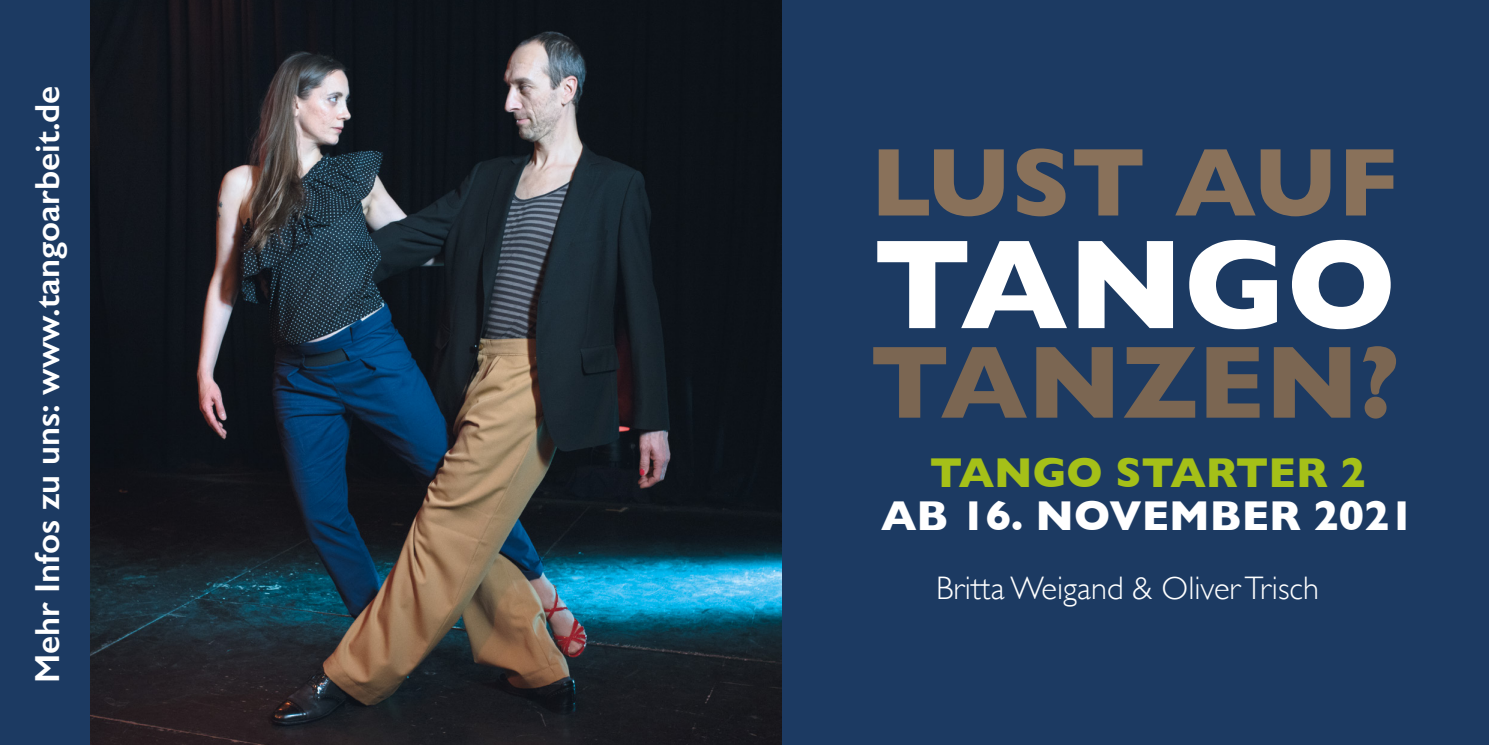
<style>
.page{position:relative;width:1489px;height:745px;background:#fff}
.page>*{position:absolute;margin:0;border:0;box-sizing:border-box;transform-origin:0 0}
.t1{font:700 128.5px "Gill Sans";color:#fff}
.t2{font:700 104px "Gill Sans";color:#7b6652}
.t3{font:700 97.5px "Gill Sans";color:#89715a}
.t4{font:700 42.5px "Gill Sans";color:#fff}
.t5{font:700 42.5px "Gill Sans";color:#a5c018}
.t6{font:600 35px "Gill Sans";color:#fff}
.t7{font:300 32.5px "Gill Sans";color:#fff}
</style>
<div class="page">
<div style="left:0;top:0;width:1488px;height:744px;background:#1c3a62"></div>
<img style="left:90px;top:0;width:691px;height:744px">
<p class="t6" style="left:26px;top:683px;width:599px;rotate:-90deg">Mehr Infos zu uns: www.tangoarbeit.de</p>
<h3 class="t3" style="left:870px;top:105px;width:529px">LUST AUF</h3>
<h1 class="t1" style="left:872px;top:182px;width:524px">TANGO</h1>
<h2 class="t2" style="left:869px;top:300px;width:531px">TANZEN?</h2>
<p class="t5" style="left:929px;top:438px;width:437px">TANGO STARTER 2</p>
<p class="t4" style="left:881px;top:481px;width:535px">AB 16. NOVEMBER 2021</p>
<p class="t7" style="left:936px;top:562px;width:384px">Britta Weigand &amp; Oliver Trisch</p>
</div>
